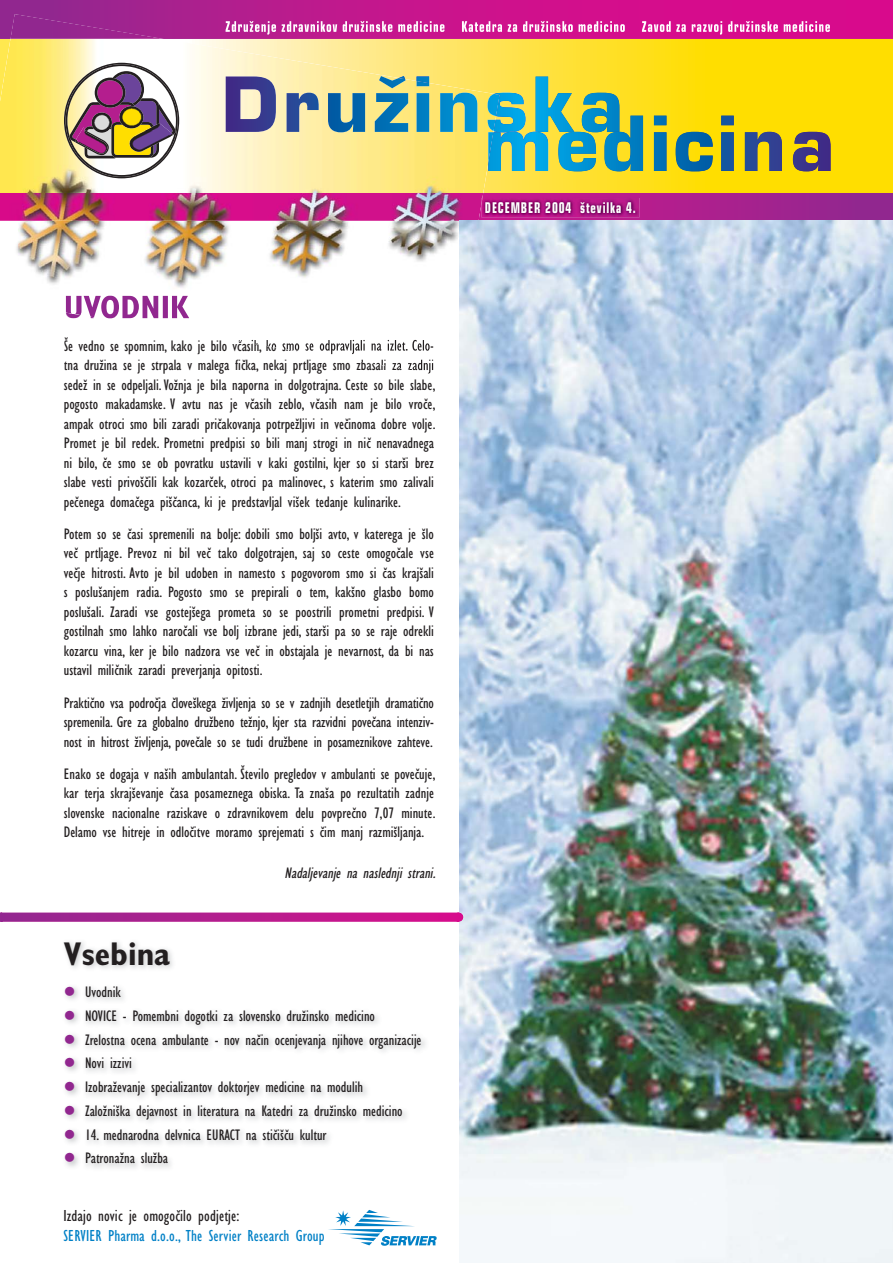
<style>
.page{position:relative;width:893px;height:1263px;background:#fff}
.page>*{position:absolute;margin:0;border:0;box-sizing:border-box;transform-origin:0 0}
.t1{font:700 condensed 33px "SS Gill Sans";color:#231f20}
.t2{font:condensed 16.5px "SS Gill Sans";letter-spacing:.01em;color:#0080c6}
.t3{font:condensed 16.5px "SS Gill Sans";letter-spacing:.01em;color:#231f20}
.t4{font:condensed 15.75px/19.5px "SS Gill Sans";color:#231f20}
.t5{font:italic condensed 15.75px "SS Gill Sans";color:#231f20}
.t6{font:700 condensed 14.85px "SS Eurostile";letter-spacing:.075em;color:#fff;scale:.8 1}
</style>
<div class="page">
<svg style="left:328px;top:1210px;width:108px;height:36px"></svg>
<svg style="left:496px;top:171px;width:396px;height:22px;background:#fede17"></svg>
<svg style="left:0;top:0;width:892px;height:171px;background:#c98b5b"></svg>
<img style="left:16px;top:244px;width:2px;height:9px">
<img style="left:18px;top:221px;width:441px;height:91px">
<img style="left:66px;top:295px;width:123px;height:24px">
<img style="left:238px;top:339px;width:195px;height:15px">
<img style="left:361px;top:359px;width:73px;height:14px">
<img style="left:115px;top:39px;width:381px;height:154px">
<img style="left:0;top:39px;width:115px;height:154px">
<img style="left:10px;top:14px;width:154px;height:25px">
<img style="left:0;top:193px;width:478px;height:28px">
<img style="left:64px;top:63px;width:115px;height:115px">
<img style="left:66px;top:64px;width:112px;height:113px">
<img style="left:159px;top:99px;width:17px;height:37px">
<img style="left:144px;top:98px;width:15px;height:60px">
<img style="left:113px;top:71px;width:31px;height:35px">
<img style="left:70px;top:102px;width:64px;height:41px">
<img style="left:85px;top:154px;width:26px;height:4px">
<img style="left:75px;top:130px;width:34px;height:25px">
<img style="left:95px;top:78px;width:30px;height:28px">
<img style="left:111px;top:154px;width:42px;height:4px">
<img style="left:226px;top:76px;width:50px;height:56px">
<img style="left:286px;top:93px;width:32px;height:39px">
<img style="left:328px;top:93px;width:37px;height:39px">
<img style="left:375px;top:76px;width:33px;height:56px">
<img style="left:416px;top:81px;width:13px;height:51px">
<img style="left:440px;top:93px;width:37px;height:39px">
<img style="left:487px;top:94px;width:12px;height:37px">
<img style="left:488px;top:132px;width:5px;height:31px">
<svg style="left:478px;top:193px;width:414px;height:28px;background:#a42289"></svg>
<img style="left:459px;top:221px;width:433px;height:1042px">
<svg style="left:0;top:913px;width:463px;height:9px;background:#b62190"></svg>
<img style="left:76px;top:106px;width:96px;height:48px">
<svg style="left:65px;top:987px;width:9px;height:9px"></svg>
<svg style="left:65px;top:1011px;width:9px;height:9px"></svg>
<svg style="left:65px;top:1034px;width:9px;height:10px"></svg>
<svg style="left:65px;top:1058px;width:9px;height:9px"></svg>
<svg style="left:65px;top:1082px;width:9px;height:9px"></svg>
<svg style="left:65px;top:1106px;width:9px;height:9px"></svg>
<svg style="left:65px;top:1129px;width:9px;height:10px"></svg>
<svg style="left:65px;top:1153px;width:9px;height:9px"></svg>
<p class="t4" style="left:64px;top:337px;width:373px">[e vedno se spomnim, kako je bilo v~asih, ko smo se<br>tna dru`ina se je strpala v malega fi~ka, nekaj prtljage smo zbasali za zadnji sede` in se odpeljali. Vo`nja je bila naporna in dolgotrajna. Ceste so bile slabe, pogosto makadamske. V avtu nas je v~asih zeblo, v~asih nam je bilo vro~e, ampak otroci smo bili zaradi pri~akovanja potrpe`ljivi in ve~inoma dobre volje.<br>Promet je bil redek. Prometni predpisi so bili manj strogi in ni~ nenavadnega ni bilo, ~e smo se ob povratku ustavili v kaki gostilni, kjer so si star{i brez slabe vesti privo{~ili kak kozar~ek, otroci pa malinovec, s katerim smo zalivali pe~enega doma~ega pi{~anca, ki je predstavljal vi{ek tedanje kulinarike.</p>
<p class="t4" style="left:64px;top:525px;width:372px;text-align:justify">Potem so se ~asi spremenili na bolje: dobili smo bolj{i avto, v katerega je {lo ve~ prtljage. Prevoz ni bil ve~ tako dolgotrajen, saj so ceste omogo~ale vse ve~je hitrosti. Avto je bil udoben in namesto s pogovorom smo si ~as kraj{ali s poslu{anjem radia. Pogosto smo se prepirali o tem, kak{no glasbo bomo poslu{ali. Zaradi vse gostej{ega prometa so se poostrili prometni predpisi. V gostilnah smo lahko naro~ali vse bolj izbrane jedi, star{i pa so se raje odrekli kozarcu vina, ker je bilo nadzora vse ve~ in obstajala je nevarnost, da bi nas ustavil mili~nik zaradi preverjanja opitosti.</p>
<p class="t4" style="left:64px;top:694px;width:371px;text-align:justify">Prakti~no vsa podro~ja ~love{kega `ivljenja so se v zadnjih desetletjih dramati~no spremenila. Gre za globalno dru`beno te`njo, kjer sta razvidni pove~ana intenziv&shy;nost in hitrost `ivljenja, pove~ale so se tudi dru`bene in posameznikove zahteve.</p>
<p class="t4" style="left:64px;top:765px;width:373px;text-align:justify">Enako se dogaja v na{ih ambulantah. [tevilo pregledov v ambulanti se pove~uje, kar terja skraj{evanje ~asa posameznega obiska. Ta zna{a po rezultatih zadnje slovenske nacionalne raziskave o zdravnikovem delu povpre~no 7,07 minute.<br>Delamo vse hitreje in odlo~itve moramo sprejemati s ~im manj razmi{ljanja.</p>
<p class="t5" style="left:284px;top:867px;width:155px">Nadaljevanje na naslednji strani.</p>
<h1 class="t1" style="left:64px;top:943px;width:108px">Vsebina</h1>
<p class="t4" style="left:85px;top:982px;width:338px;line-height:23.7px">Uvodnik<br>NOVICE - Pomembni dogotki za slovensko dru`insko medicino<br>Zrelostna ocena ambulante - nov na~in ocenjevanja njihove organizacije Novi izzivi<br>Izobra`evanje specializantov doktorjev medicine na modulih<br>Zalo`ni{ka dejavnost in literatura na Katedri za dru`insko medicino</p>
<p class="t4" style="left:85px;top:1124px;width:243px;line-height:23.7px">14. mednarodna delvnica EURACT na sti~i{~u kultur<br>Patrona`na slu`ba</p>
<p class="t3" style="left:63px;top:1210px;width:178px">Izdajo novic je omogo~ilo podjetje:</p>
<p class="t2" style="left:63px;top:1230px;width:263px">SERVIER Pharma d.o.o., The Servier Research Group</p>
<p class="t6" style="left:485px;top:202px;width:190px">DECEMBER 2004 {tevilka 4.</p>
</div>
